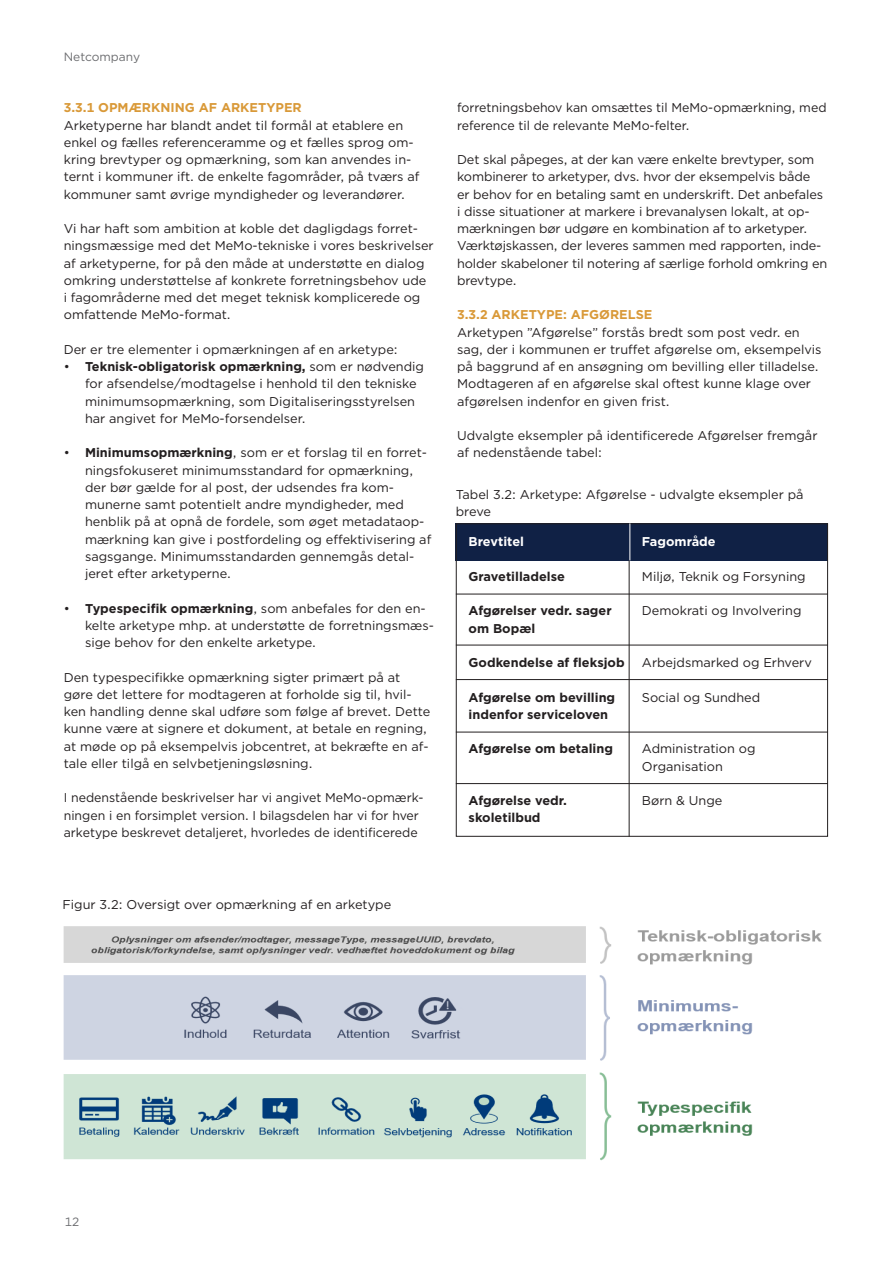
<style>
.page{position:relative;width:893px;height:1263px;background:#fff}
.page>*{position:absolute;margin:0;border:0;box-sizing:border-box;transform-origin:0 0}
.Brødtekst_-_SERIF{font:12.75px/17.2px "Gotham";color:#231f20}
.Brødtekst_-_SERIF-2{font:700 12.75px/17.2px "Gotham";color:#231f20}
.Brødtekst_-_SERIF-3{font:700 12.75px "Gotham";color:#d99938}
.Brødtekst_-_SERIF-4{font:700 12.75px "Gotham";color:#fff}
.t1{font:12px "Gotham";color:#6c6d70}
.s1{font-weight:700}
</style>
<div class="page">
<img style="left:63px;top:926px;width:759px;height:235px">
<div style="left:456px;top:523px;width:372px;height:37px;background:#102145"></div>
<div style="left:456px;top:523px;width:372px;height:314px;border:1px solid #231f20"></div>
<hr style="left:629px;top:523px;width:1px;height:37px;background:#fff">
<hr style="left:629px;top:560px;width:1px;height:277px;background:#231f20">
<hr style="left:456px;top:594px;width:372px;height:1px;background:#231f20">
<hr style="left:456px;top:645px;width:372px;height:1px;background:#231f20">
<hr style="left:456px;top:679px;width:372px;height:1px;background:#231f20">
<hr style="left:456px;top:732px;width:372px;height:1px;background:#231f20">
<hr style="left:456px;top:783px;width:372px;height:1px;background:#231f20">
<p class="t1" style="left:64px;top:49px;width:78px">Netcompany</p>
<p class="Brødtekst_-_SERIF-3" style="left:64px;top:99px;width:240px">3.3.1 OPMÆRKNING AF ARKETYPER</p>
<p class="Brødtekst_-_SERIF" style="left:64px;top:116px;width:357px">Arketyperne har blandt andet til formål at etablere en enkel og fælles referenceramme og et fælles sprog om&shy;kring brevtyper og opmærkning, som kan anvendes in&shy;ternt i kommuner ift. de enkelte fagområder, på tværs af kommuner samt øvrige myndigheder og leverandører.</p>
<p class="Brødtekst_-_SERIF" style="left:64px;top:220px;width:371px">Vi har haft som ambition at koble det dagligdags forret&shy;ningsmæssige med det MeMo-tekniske i vores beskrivelser af arketyperne, for på den måde at understøtte en dialog omkring understøttelse af konkrete forretningsbehov ude<br>i fagområderne med det meget teknisk komplicerede og omfattende MeMo-format.</p>
<p class="Brødtekst_-_SERIF" style="left:64px;top:340px;width:335px">Der er tre elementer i opmærkningen af en arketype:</p>
<p class="Brødtekst_-_SERIF" style="left:85px;top:358px;width:340px;text-indent:-21px">• <span class="s1">Teknisk-obligatorisk opmærkning,</span> som er nødvendig for afsendelse/modtagelse i henhold til den tekniske minimumsopmærkning, som Digitaliseringsstyrelsen har angivet for MeMo-forsendelser.</p>
<p class="Brødtekst_-_SERIF" style="left:85px;top:444px;width:348px;text-indent:-21px">• <span class="s1">Minimumsopmærkning</span>, som er et forslag til en forret&shy;ningsfokuseret minimumsstandard for opmærkning, der bør gælde for al post, der udsendes fra kom&shy;munerne samt potentielt andre myndigheder, med henblik på at opnå de fordele, som øget metadataop&shy;mærkning kan give i postfordeling og effektivisering af sagsgange. Minimumsstandarden gennemgås detal&shy;jeret efter arketyperne.</p>
<p class="Brødtekst_-_SERIF" style="left:85px;top:599px;width:350px;text-indent:-21px">• <span class="s1">Typespecifik opmærkning</span>, som anbefales for den en&shy;kelte arketype mhp. at understøtte de forretningsmæs&shy;sige behov for den enkelte arketype.</p>
<p class="Brødtekst_-_SERIF" style="left:64px;top:668px;width:368px">Den typespecifikke opmærkning sigter primært på at gøre det lettere for modtageren at forholde sig til, hvil&shy;ken handling denne skal udføre som følge af brevet. Dette kunne være at signere et dokument, at betale en regning, at møde op på eksempelvis jobcentret, at bekræfte en af&shy;tale eller tilgå en selvbetjeningsløsning.</p>
<p class="Brødtekst_-_SERIF" style="left:64px;top:789px;width:361px">I nedenstående beskrivelser har vi angivet MeMo-opmærk&shy;ningen i en forsimplet version. I bilagsdelen har vi for hver arketype beskrevet detaljeret, hvorledes de identificerede</p>
<p class="Brødtekst_-_SERIF" style="left:457px;top:99px;width:371px">forretningsbehov kan omsættes til MeMo-opmærkning, med reference til de relevante MeMo-felter.</p>
<p class="Brødtekst_-_SERIF" style="left:457px;top:151px;width:372px">Det skal påpeges, at der kan være enkelte brevtyper, som kombinerer to arketyper, dvs. hvor der eksempelvis både<br>er behov for en betaling samt en underskrift. Det anbefales i disse situationer at markere i brevanalysen lokalt, at op&shy;mærkningen bør udgøre en kombination af to arketyper.<br>Værktøjskassen, der leveres sammen med rapporten, inde&shy;holder skabeloner til notering af særlige forhold omkring en brevtype.</p>
<p class="Brødtekst_-_SERIF-3" style="left:457px;top:306px;width:197px">3.3.2 ARKETYPE: AFGØRELSE</p>
<p class="Brødtekst_-_SERIF" style="left:457px;top:323px;width:366px">Arketypen ”Afgørelse” forstås bredt som post vedr. en sag, der i kommunen er truffet afgørelse om, eksempelvis på baggrund af en ansøgning om bevilling eller tilladelse.<br>Modtageren af en afgørelse skal oftest kunne klage over afgørelsen indenfor en given frist.</p>
<p class="Brødtekst_-_SERIF" style="left:457px;top:427px;width:362px">Udvalgte eksempler på identificerede Afgørelser fremgår af nedenstående tabel:</p>
<p class="Brødtekst_-_SERIF" style="left:456px;top:485px;width:349px">Tabel 3.2: Arketype: Afgørelse - udvalgte eksempler på breve</p>
<p class="Brødtekst_-_SERIF-4" style="left:469px;top:533px;width:57px">Brevtitel</p>
<p class="Brødtekst_-_SERIF-2" style="left:469px;top:568px;width:98px">Gravetilladelse</p>
<p class="Brødtekst_-_SERIF-2" style="left:469px;top:602px;width:145px">Afgørelser vedr. sager om Bopæl</p>
<p class="Brødtekst_-_SERIF-2" style="left:469px;top:654px;width:158px">Godkendelse af fleksjob</p>
<p class="Brødtekst_-_SERIF-2" style="left:469px;top:688px;width:148px">Afgørelse om bevilling indenfor serviceloven</p>
<p class="Brødtekst_-_SERIF-2" style="left:469px;top:740px;width:146px">Afgørelse om betaling</p>
<p class="Brødtekst_-_SERIF-2" style="left:469px;top:792px;width:100px">Afgørelse vedr.</p>
<p class="Brødtekst_-_SERIF-2" style="left:469px;top:809px;width:73px">skoletilbud</p>
<p class="Brødtekst_-_SERIF-4" style="left:642px;top:533px;width:75px">Fagområde</p>
<p class="Brødtekst_-_SERIF" style="left:642px;top:567px;width:165px">Miljø, Teknik og Forsyning</p>
<p class="Brødtekst_-_SERIF" style="left:642px;top:602px;width:161px">Demokrati og Involvering</p>
<p class="Brødtekst_-_SERIF" style="left:642px;top:654px;width:171px">Arbejdsmarked og Erhverv</p>
<p class="Brødtekst_-_SERIF" style="left:642px;top:688px;width:120px">Social og Sundhed</p>
<p class="Brødtekst_-_SERIF" style="left:642px;top:740px;width:115px">Administration og</p>
<p class="Brødtekst_-_SERIF" style="left:642px;top:757px;width:83px">Organisation</p>
<p class="Brødtekst_-_SERIF" style="left:642px;top:792px;width:82px">Børn &amp; Unge</p>
<p class="Brødtekst_-_SERIF" style="left:63px;top:896px;width:330px">Figur 3.2: Oversigt over opmærkning af en arketype</p>
<p class="t1" style="left:65px;top:1214px;width:16px">12</p>
</div>
